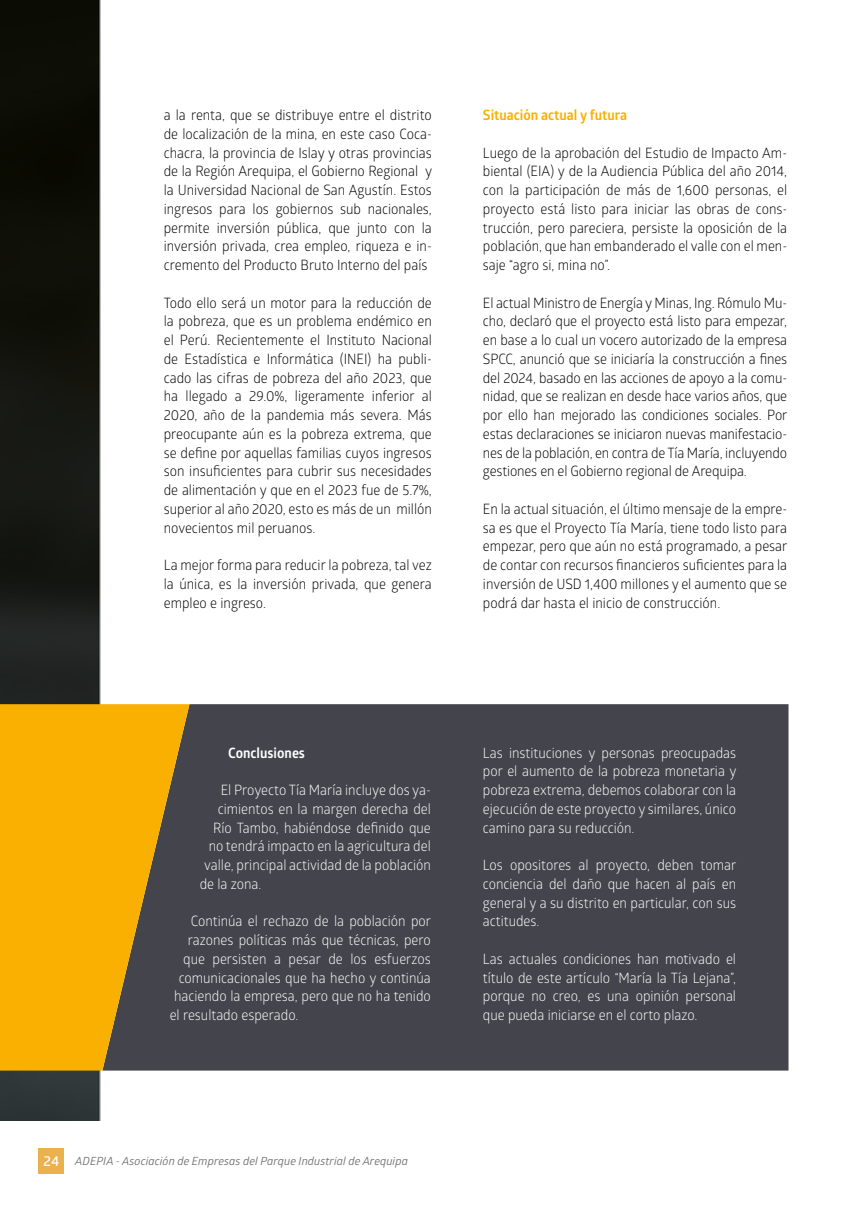
<style>
.page{position:relative;width:851px;height:1212px;background:#fff}
.page>*{position:absolute;margin:0;border:0;box-sizing:border-box;transform-origin:0 0}
.t1{font:14.25px/18.8px "Glober";color:#000;text-align:justify;scale:.95 1}
.t2{font:14.25px/18.8px "Glober";color:#fff;text-align:justify;scale:.95 1}
.t3{font:700 14.25px "Glober";color:#f9b000;scale:.95 1}
.t4{font:700 14.25px "Glober";color:#fff;scale:.95 1}
.t5{font:600 14.25px "Glober";color:#fff}
.t6{font:italic 11.25px "Glober";letter-spacing:.005em;color:#706f6f}
</style>
<div class="page">
<img style="left:0;top:0;width:789px;height:1120px">
<div style="left:39px;top:1148px;width:25px;height:26px;background:#eab24d"></div>
<div style="left:189px;top:704px;width:599px;height:366px;background:#44444c"></div>
<svg style="left:0;top:704px;width:189px;height:366px;background:#cf9711"></svg>
<p class="t1" style="left:164px;top:105px;width:284px">a la renta, que se distribuye entre el distrito de localización de la mina, en este caso Coca&shy;chacra, la provincia de Islay y otras provincias de la Región Arequipa, el Gobierno Regional y la Universidad Nacional de San Agustín. Estos ingresos para los gobiernos sub nacionales, permite inversión pública, que junto con la inversión privada, crea empleo, riqueza e in&shy;cremento del Producto Bruto Interno del país</p>
<p class="t1" style="left:164px;top:292px;width:284px">Todo ello será un motor para la reducción de la pobreza, que es un problema endémico en el Perú. Recientemente el Instituto Nacional de Estadística e Informática (INEI) ha publi&shy;cado las cifras de pobreza del año 2023, que ha llegado a 29.0%, ligeramente inferior al 2020, año de la pandemia más severa. Más preocupante aún es la pobreza extrema, que se define por aquellas familias cuyos ingresos son insuficientes para cubrir sus necesidades de alimentación y que en el 2023 fue de 5.7%, superior al año 2020, esto es más de un millón novecientos mil peruanos.</p>
<p class="t1" style="left:164px;top:555px;width:283px">La mejor forma para reducir la pobreza, tal vez la única, es la inversión privada, que genera empleo e ingreso.</p>
<p class="t3" style="left:483px;top:105px;width:153px">Situación actual y futura</p>
<p class="t1" style="left:483px;top:142px;width:322px">Luego de la aprobación del Estudio de Impacto Am&shy;biental (EIA) y de la Audiencia Pública del año 2014, con la participación de más de 1,600 personas, el proyecto está listo para iniciar las obras de cons&shy;trucción, pero pareciera, persiste la oposición de la población, que han embanderado el valle con el men&shy;saje “agro si, mina no”.</p>
<p class="t1" style="left:483px;top:292px;width:322px">El actual Ministro de Energía y Minas, Ing. Rómulo Mu&shy;cho, declaró que el proyecto está listo para empezar, en base a lo cual un vocero autorizado de la empresa SPCC, anunció que se iniciaría la construcción a fines del 2024, basado en las acciones de apoyo a la comu&shy;nidad, que se realizan en desde hace varios años, que por ello han mejorado las condiciones sociales. Por estas declaraciones se iniciaron nuevas manifestacio&shy;nes de la población, en contra de Tía María, incluyendo gestiones en el Gobierno regional de Arequipa.</p>
<p class="t1" style="left:483px;top:499px;width:322px">En la actual situación, el último mensaje de la empre&shy;sa es que el Proyecto Tía María, tiene todo listo para empezar, pero que aún no está programado, a pesar de contar con recursos financieros suficientes para la inversión de USD 1,400 millones y el aumento que se podrá dar hasta el inicio de construcción.</p>
<p class="t4" style="left:228px;top:742px;width:82px">Conclusiones</p>
<p class="t2" style="left:221px;top:780px;width:223px">El Proyecto Tía María incluye dos ya-</p>
<p class="t2" style="left:218px;top:799px;width:226px">cimientos en la margen derecha del</p>
<p class="t2" style="left:213px;top:817px;width:230px">Río Tambo, habiéndose definido que</p>
<p class="t2" style="left:209px;top:836px;width:235px">no tendrá impacto en la agricultura del</p>
<p class="t2" style="left:204px;top:855px;width:240px">valle, principal actividad de la población</p>
<p class="t2" style="left:200px;top:874px;width:67px">de la zona.</p>
<p class="t2" style="left:191px;top:911px;width:254px">Continúa el rechazo de la población por</p>
<p class="t2" style="left:188px;top:930px;width:257px">razones políticas más que técnicas, pero</p>
<p class="t2" style="left:183px;top:949px;width:262px">que persisten a pesar de los esfuerzos</p>
<p class="t2" style="left:179px;top:967px;width:267px">comunicacionales que ha hecho y continúa</p>
<p class="t2" style="left:174px;top:986px;width:272px">haciendo la empresa, pero que no ha tenido</p>
<p class="t2" style="left:170px;top:1005px;width:137px">el resultado esperado.</p>
<p class="t2" style="left:483px;top:742px;width:268px">Las instituciones y personas preocupadas por el aumento de la pobreza monetaria y pobreza extrema, debemos colaborar con la ejecución de este proyecto y similares, único camino para su reducción.</p>
<p class="t2" style="left:483px;top:855px;width:268px">Los opositores al proyecto, deben tomar conciencia del daño que hacen al país en general y a su distrito en particular, con sus actitudes.</p>
<p class="t2" style="left:483px;top:949px;width:268px">Las actuales condiciones han motivado el título de este artículo “María la Tía Lejana”, porque no creo, es una opinión personal que pueda iniciarse en el corto plazo.</p>
<p class="t5" style="left:44px;top:1151px;width:17px">24</p>
<p class="t6" style="left:75px;top:1153px;width:334px">ADEPIA - Asociación de Empresas del Parque Industrial de Arequipa</p>
</div>
